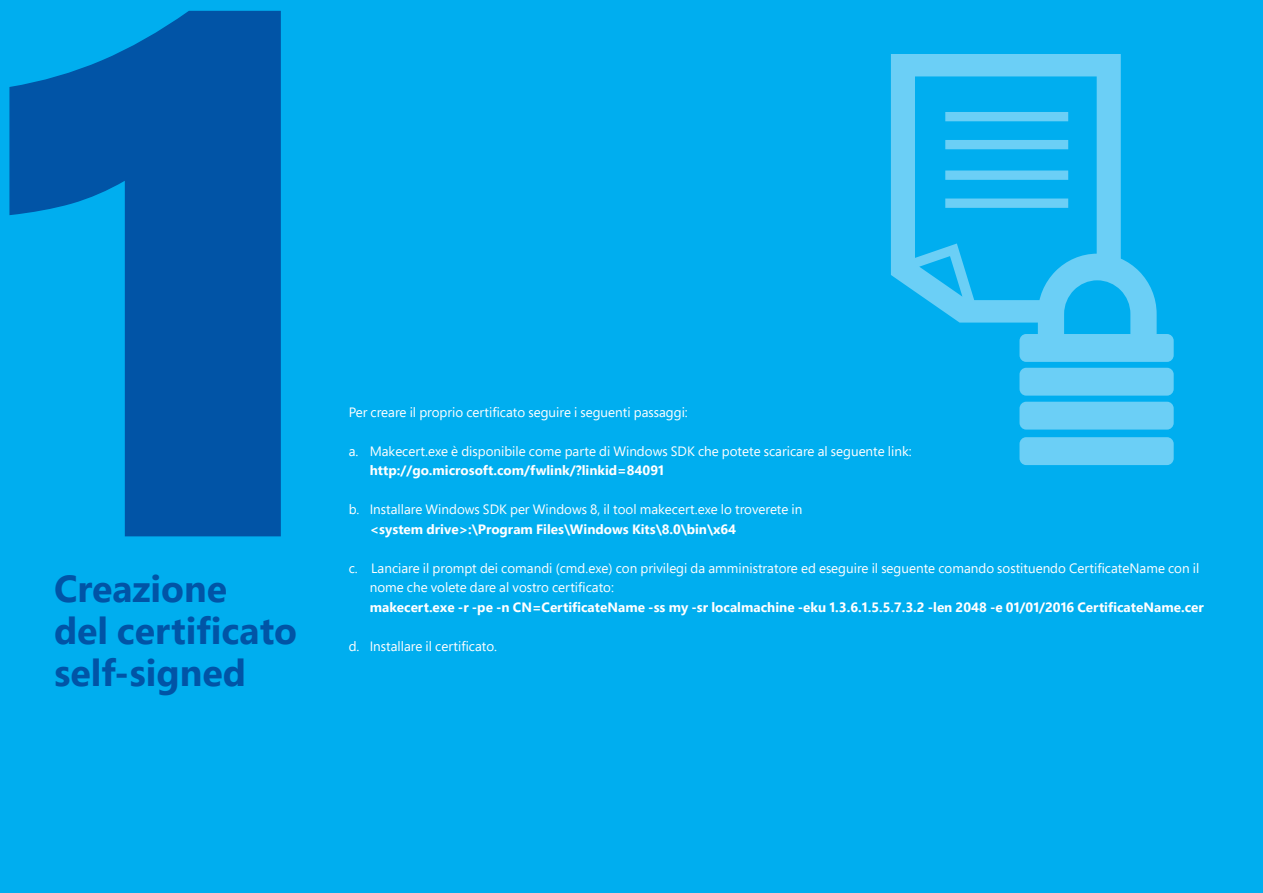
<style>
.page{position:relative;width:1263px;height:893px;background:#00aeef}
.page>*{position:absolute;margin:0;border:0;box-sizing:border-box;transform-origin:0 0}
.t1{font:900 750px "Segoe Pro";color:#0154a6}
.t2{font:700 37.5px/42px "Segoe Pro";color:#0154a6}
.t3{font:13.5px/19.5px "Segoe Pro";color:#fff}
.t4{font:700 13.5px "Segoe Pro";color:#fff}
</style>
<div class="page">
<svg style="left:891px;top:54px;width:230px;height:269px"></svg>
<div style="left:1060px;top:272px;width:96px;height:99px;background:linear-gradient(to right,#00aeef,#00aeef)"></div>
<svg style="left:1019px;top:254px;width:155px;height:108px"></svg>
<div style="left:1019px;top:437px;width:155px;height:28px;background:#6bcff6;border-radius:7px"></div>
<div style="left:1019px;top:402px;width:155px;height:28px;background:#6bcff6;border-radius:7px"></div>
<div style="left:1019px;top:368px;width:155px;height:28px;background:#6bcff6;border-radius:7px"></div>
<p class="t1" style="left:-20px;top:-259px;width:364px">1</p>
<p class="t2" style="left:54px;top:567px;width:175px">Creazione</p>
<p class="t2" style="left:54px;top:609px;width:245px">del certificato self-signed</p>
<p class="t3" style="left:349px;top:402px;width:341px">Per creare il proprio certificato seguire i seguenti passaggi:</p>
<p class="t3" style="left:349px;top:441px;width:565px">a. Makecert.exe è disponibile come parte di Windows SDK che potete scaricare al seguente link:</p>
<p class="t4" style="left:370px;top:461px;width:296px">http://go.microsoft.com/fwlink/?linkid=84091</p>
<p class="t3" style="left:349px;top:500px;width:455px">b. Installare Windows SDK per Windows 8, il tool makecert.exe lo troverete in</p>
<p class="t4" style="left:370px;top:520px;width:368px">&lt;system drive&gt;:\Program Files\Windows Kits\8.0\bin\x64</p>
<p class="t3" style="left:370px;top:558px;width:831px;text-indent:-21px">c. Lanciare il prompt dei comandi (cmd.exe) con privilegi da amministratore ed eseguire il seguente comando sostituendo CertificateName con il nome che volete dare al vostro certificato:</p>
<p class="t4" style="left:370px;top:598px;width:836px">makecert.exe -r -pe -n CN=CertificateName -ss my -sr localmachine -eku 1.3.6.1.5.5.7.3.2 -len 2048 -e 01/01/2016 CertificateName.cer</p>
<p class="t3" style="left:349px;top:636px;width:150px">d. Installare il certificato.</p>
</div>
